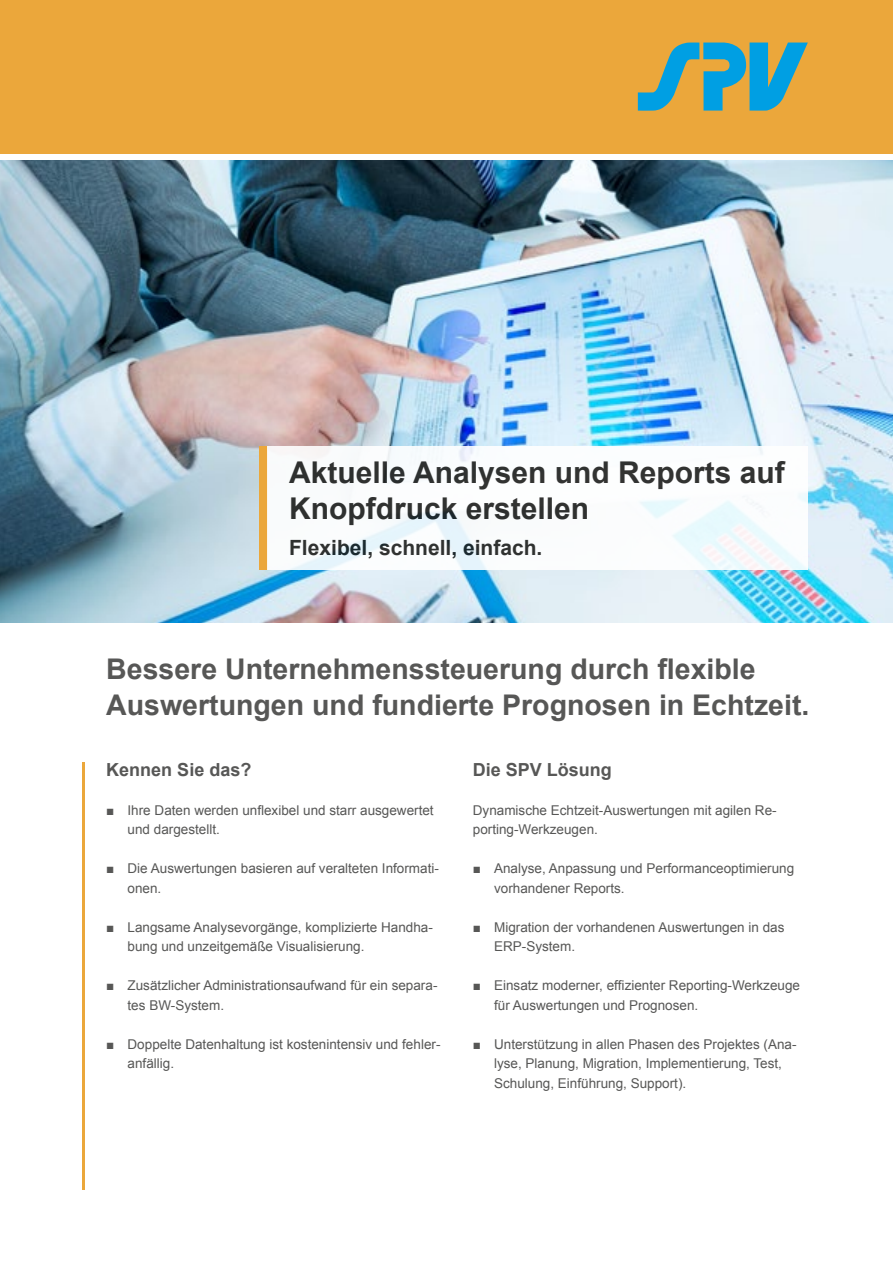
<style>
.page{position:relative;width:893px;height:1263px;background:#fff}
.page>*{position:absolute;margin:0;border:0;box-sizing:border-box;transform-origin:0 0}
.t1{font:700 30px/36px "Arial";color:#1d1d1b}
.t2{font:700 28.5px/36px "Arial";color:#575756}
.t3{font:700 21px "Arial";color:#1d1d1b}
.t4{font:700 18px "Arial";color:#575756}
.t5{font:13.5px/19.5px "Arial";color:#575756}
</style>
<div class="page">
<img style="left:0;top:160px;width:893px;height:463px">
<div style="left:0;top:0;width:893px;height:153px;background:#eba73b"></div>
<svg style="left:638px;top:43px;width:170px;height:68px"></svg>
<div style="left:259px;top:446px;width:9px;height:124px;background:#eba73b"></div>
<hr style="left:83px;top:763px;width:2px;height:427px;background:#eba73b">
<div style="left:268px;top:446px;width:540px;height:124px;background:#fff"></div>
<h1 class="t1" style="left:289px;top:455px;width:497px">Aktuelle Analysen und Reports auf<br>Knopfdruck erstellen</h1>
<h3 class="t3" style="left:289px;top:534px;width:255px">Flexibel, schnell, einfach.</h3>
<h2 class="t2" style="left:106px;top:652px;width:705px">Bessere Unternehmenssteuerung durch flexible<br>Auswertungen und fundierte Prognosen in Echtzeit.</h2>
<h3 class="t4" style="left:106px;top:757px;width:147px">Kennen Sie das?</h3>
<p class="t5" style="left:128px;top:800px;width:308px;text-indent:-21px">■ Ihre Daten werden unflexibel und starr ausgewertet und dargestellt.</p>
<p class="t5" style="left:128px;top:859px;width:313px;text-indent:-21px">■ Die Auswertungen basieren auf veralteten Informati&shy;onen.</p>
<p class="t5" style="left:128px;top:917px;width:307px;text-indent:-21px">■ Langsame Analysevorgänge, komplizierte Handha&shy;bung und unzeitgemäße Visualisierung.</p>
<p class="t5" style="left:128px;top:976px;width:311px;text-indent:-21px">■ Zusätzlicher Administrationsaufwand für ein separa&shy;tes BW-System.</p>
<p class="t5" style="left:128px;top:1034px;width:314px;text-indent:-21px">■ Doppelte Datenhaltung ist kostenintensiv und fehler&shy;anfällig.</p>
<h3 class="t4" style="left:473px;top:757px;width:141px">Die SPV Lösung</h3>
<p class="t5" style="left:473px;top:800px;width:305px">Dynamische Echtzeit-Auswertungen mit agilen Re&shy;porting-Werkzeugen.</p>
<p class="t5" style="left:494px;top:859px;width:302px;text-indent:-21px">■ Analyse, Anpassung und Performanceoptimierung vorhandener Reports.</p>
<p class="t5" style="left:494px;top:917px;width:292px;text-indent:-21px">■ Migration der vorhandenen Auswertungen in das<br>ERP-System.</p>
<p class="t5" style="left:494px;top:976px;width:307px;text-indent:-21px">■ Einsatz moderner, effizienter Reporting-Werkzeuge für Auswertungen und Prognosen.</p>
<p class="t5" style="left:494px;top:1034px;width:304px;text-indent:-21px">■ Unterstützung in allen Phasen des Projektes (Ana&shy;lyse, Planung, Migration, Implementierung, Test,<br>Schulung, Einführung, Support).</p>
</div>
